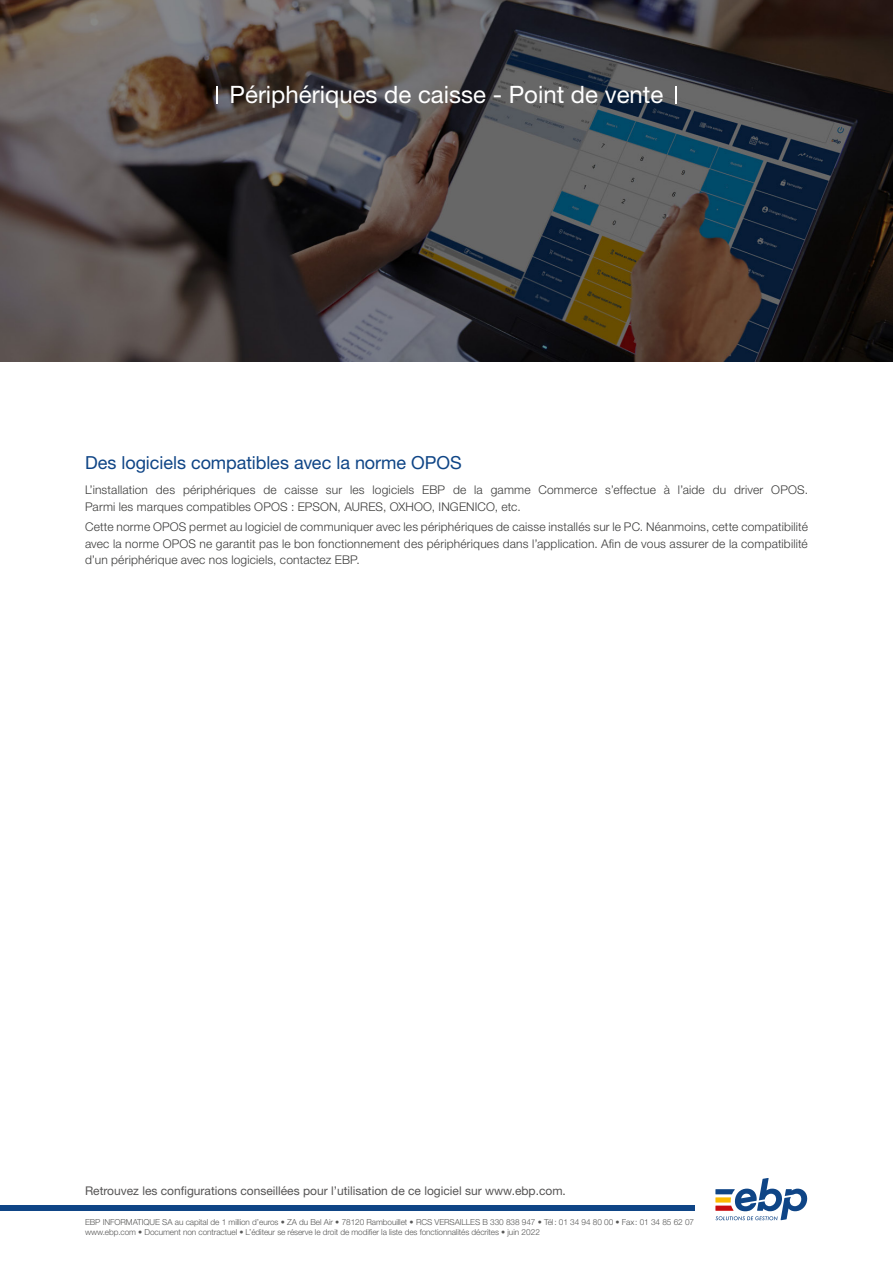
<style>
.page{position:relative;width:893px;height:1263px;background:#fff}
.page>*{position:absolute;margin:0;border:0;box-sizing:border-box;transform-origin:0 0}
.t1{font:24px "Helvetica Neue LT Std";color:#fff}
.t2{font:18px "Helvetica Neue LT Std";letter-spacing:-.005em;color:#0f4586}
.t3{font:300 12px/16.5px "Helvetica Neue LT Std";letter-spacing:.015em;color:#3c3c3b}
.t4{font:12px "Helvetica Neue LT Std";color:#555454}
.t5{font:300 8.25px/9.9px "Helvetica Neue LT Std";letter-spacing:-.01em;color:#575756}
</style>
<div class="page">
<img style="left:0;top:0;width:893px;height:361px">
<svg style="left:715px;top:1178px;width:92px;height:42px"></svg>
<div style="left:0;top:1205px;width:694px;height:6px;background:#0f4586"></div>
<svg style="left:216px;top:86px;width:2px;height:17px"></svg>
<svg style="left:675px;top:86px;width:2px;height:17px"></svg>
<h1 class="t1" style="left:230px;top:80px;width:435px">Périphériques de caisse - Point de vente</h1>
<h2 class="t2" style="left:85px;top:452px;width:378px">Des logiciels compatibles avec la norme OPOS</h2>
<p class="t3" style="left:85px;top:481px;width:724px">L’installation des périphériques de caisse sur les logiciels EBP de la gamme Commerce s’effectue à l’aide du driver OPOS.<br>Parmi les marques compatibles OPOS : EPSON, AURES, OXHOO, INGENICO, etc.</p>
<p class="t3" style="left:85px;top:519px;width:724px;text-align:justify">Cette norme OPOS permet au logiciel de communiquer avec les périphériques de caisse installés sur le PC. Néanmoins, cette compatibilité avec la norme OPOS ne garantit pas le bon fonctionnement des périphériques dans l’application. Afin de vous assurer de la compatibilité d’un périphérique avec nos logiciels, contactez EBP.</p>
<p class="t4" style="left:85px;top:1183px;width:482px">Retrouvez les configurations conseillées pour l’utilisation de ce logiciel sur www.ebp.com.</p>
<p class="t5" style="left:85px;top:1217px;width:611px">EBP INFORMATIQUE SA au capital de 1 million d’euros • ZA du Bel Air • 78120 Rambouillet • RCS VERSAILLES B 330 838 947 • Tél: 01 34 94 80 00 • Fax: 01 34 85 62 07 www.ebp.com • Document non contractuel • L’éditeur se réserve le droit de modifier la liste des fonctionnalités décrites • juin 2022</p>
</div>
